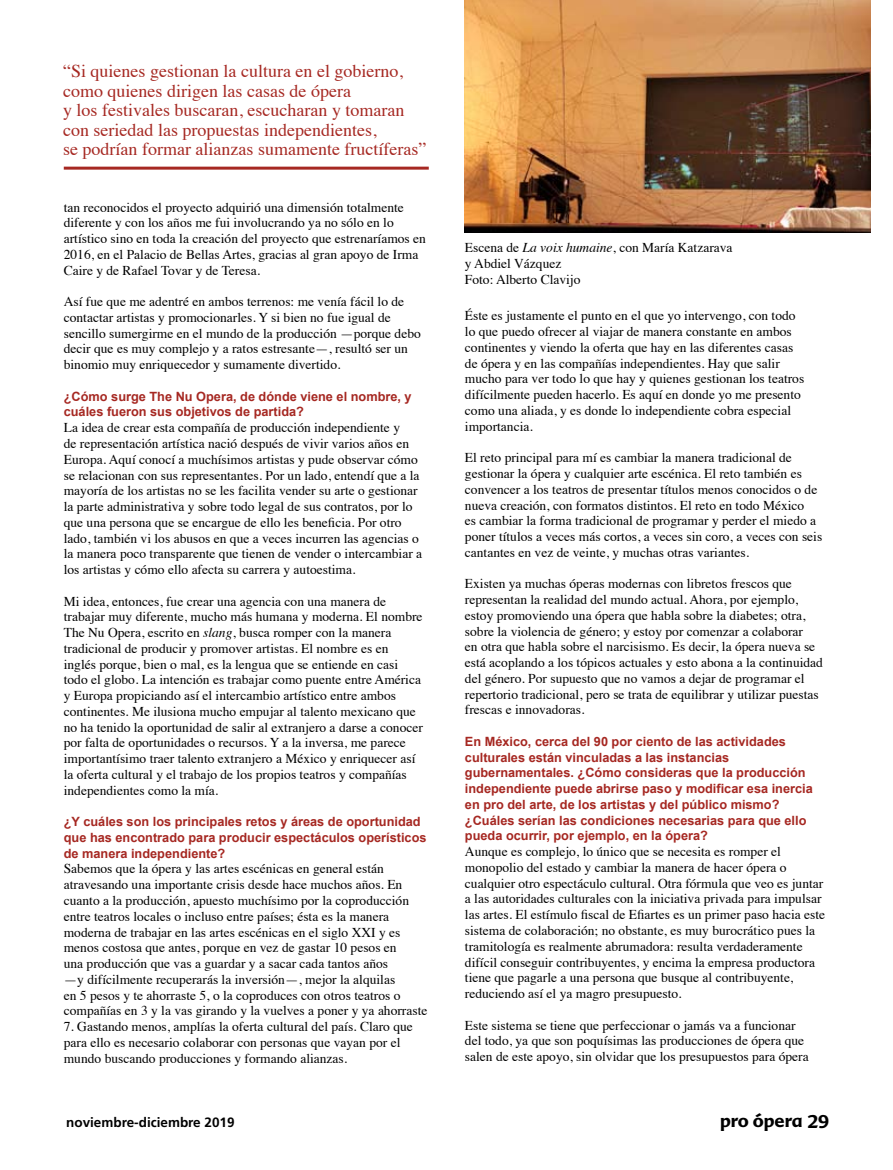
<style>
.page{position:relative;width:893px;height:1170px;background:#fff}
.page>*{position:absolute;margin:0;border:0;box-sizing:border-box;transform-origin:0 0}
.t1{font:18px/19.5px "Times";color:#a62822}
.t2{font:700 18px "Advert";color:#000}
.t3{font:13.5px/15.8px "Times";color:#000}
.t4{font:700 13.5px "Frutiger";color:#000}
.t5{font:700 12.75px/15.8px "Arial";color:#a62822}
.s1{font-style:italic}
</style>
<div class="page">
<img style="left:465px;top:0;width:406px;height:233px">
<hr style="left:64px;top:167px;width:365px;height:3px;background:#a62822">
<h1 class="t1" style="left:63px;top:60px;width:365px">“Si quienes gestionan la cultura en el gobierno, como quienes dirigen las casas de ópera<br>y los festivales buscaran, escucharan y tomaran con seriedad las propuestas independientes,<br>se podrían formar alianzas sumamente fructíferas”</h1>
<p class="t3" style="left:64px;top:198px;width:364px">tan reconocidos el proyecto adquirió una dimensión totalmente diferente y con los años me fui involucrando ya no sólo en lo artístico sino en toda la creación del proyecto que estrenaríamos en 2016, en el Palacio de Bellas Artes, gracias al gran apoyo de Irma Caire y de Rafael Tovar y de Teresa.</p>
<p class="t3" style="left:64px;top:292px;width:359px">Así fue que me adentré en ambos terrenos: me venía fácil lo de contactar artistas y promocionarles. Y si bien no fue igual de sencillo sumergirme en el mundo de la producción —porque debo decir que es muy complejo y a ratos estresante—, resultó ser un binomio muy enriquecedor y sumamente divertido.</p>
<p class="t5" style="left:64px;top:389px;width:349px">¿Cómo surge The Nu Opera, de dónde viene el nombre, y cuáles fueron sus objetivos de partida?</p>
<p class="t3" style="left:64px;top:418px;width:360px">La idea de crear esta compañía de producción independiente y<br>de representación artística nació después de vivir varios años en Europa. Aquí conocí a muchísimos artistas y pude observar cómo se relacionan con sus representantes. Por un lado, entendí que a la mayoría de los artistas no se les facilita vender su arte o gestionar la parte administrativa y sobre todo legal de sus contratos, por lo que una persona que se encargue de ello les beneficia. Por otro lado, también vi los abusos en que a veces incurren las agencias o la manera poco transparente que tienen de vender o intercambiar a los artistas y cómo ello afecta su carrera y autoestima.</p>
<p class="t3" style="left:64px;top:592px;width:361px">Mi idea, entonces, fue crear una agencia con una manera de trabajar muy diferente, mucho más humana y moderna. El nombre The Nu Opera, escrito en <span class="s1">slang</span>, busca romper con la manera tradicional de producir y promover artistas. El nombre es en inglés porque, bien o mal, es la lengua que se entiende en casi todo el globo. La intención es trabajar como puente entre América y Europa propiciando así el intercambio artístico entre ambos continentes. Me ilusiona mucho empujar al talento mexicano que no ha tenido la oportunidad de salir al extranjero a darse a conocer por falta de oportunidades o recursos. Y a la inversa, me parece importantísimo traer talento extranjero a México y enriquecer así la oferta cultural y el trabajo de los propios teatros y compañías independientes como la mía.</p>
<p class="t5" style="left:64px;top:814px;width:364px">¿Y cuáles son los principales retos y áreas de oportunidad que has encontrado para producir espectáculos operísticos de manera independiente?</p>
<p class="t3" style="left:64px;top:859px;width:365px">Sabemos que la ópera y las artes escénicas en general están atravesando una importante crisis desde hace muchos años. En cuanto a la producción, apuesto muchísimo por la coproducción entre teatros locales o incluso entre países; ésta es la manera moderna de trabajar en las artes escénicas en el siglo XXI y es menos costosa que antes, porque en vez de gastar 10 pesos en<br>una producción que vas a guardar y a sacar cada tantos años<br>—y difícilmente recuperarás la inversión—, mejor la alquilas<br>en 5 pesos y te ahorraste 5, o la coproduces con otros teatros o compañías en 3 y la vas girando y la vuelves a poner y ya ahorraste</p>
<p class="t3" style="left:64px;top:1017px;width:351px">7. Gastando menos, amplías la oferta cultural del país. Claro que para ello es necesario colaborar con personas que vayan por el mundo buscando producciones y formando alianzas.</p>
<p class="t3" style="left:465px;top:238px;width:269px">Escena de <span class="s1">La voix humaine</span>, con María Katzarava y Abdiel Vázquez<br>Foto: Alberto Clavijo</p>
<p class="t3" style="left:465px;top:307px;width:341px">Éste es justamente el punto en el que yo intervengo, con todo lo que puedo ofrecer al viajar de manera constante en ambos continentes y viendo la oferta que hay en las diferentes casas de ópera y en las compañías independientes. Hay que salir mucho para ver todo lo que hay y quienes gestionan los teatros difícilmente pueden hacerlo. Es aquí en donde yo me presento como una aliada, y es donde lo independiente cobra especial importancia.</p>
<p class="t3" style="left:465px;top:448px;width:359px">El reto principal para mí es cambiar la manera tradicional de gestionar la ópera y cualquier arte escénica. El reto también es convencer a los teatros de presentar títulos menos conocidos o de nueva creación, con formatos distintos. El reto en todo México<br>es cambiar la forma tradicional de programar y perder el miedo a poner títulos a veces más cortos, a veces sin coro, a veces con seis cantantes en vez de veinte, y muchas otras variantes.</p>
<p class="t3" style="left:465px;top:574px;width:360px">Existen ya muchas óperas modernas con libretos frescos que representan la realidad del mundo actual. Ahora, por ejemplo, estoy promoviendo una ópera que habla sobre la diabetes; otra, sobre la violencia de género; y estoy por comenzar a colaborar<br>en otra que habla sobre el narcisismo. Es decir, la ópera nueva se está acoplando a los tópicos actuales y esto abona a la continuidad del género. Por supuesto que no vamos a dejar de programar el repertorio tradicional, pero se trata de equilibrar y utilizar puestas frescas e innovadoras.</p>
<p class="t5" style="left:465px;top:734px;width:349px">En México, cerca del 90 por ciento de las actividades culturales están vinculadas a las instancias gubernamentales. ¿Cómo consideras que la producción independiente puede abrirse paso y modificar esa inercia en pro del arte, de los artistas y del público mismo? ¿Cuáles serían las condiciones necesarias para que ello pueda ocurrir, por ejemplo, en la ópera?</p>
<p class="t3" style="left:465px;top:842px;width:362px">Aunque es complejo, lo único que se necesita es romper el monopolio del estado y cambiar la manera de hacer ópera o cualquier otro espectáculo cultural. Otra fórmula que veo es juntar a las autoridades culturales con la iniciativa privada para impulsar las artes. El estímulo fiscal de Efiartes es un primer paso hacia este sistema de colaboración; no obstante, es muy burocrático pues la tramitología es realmente abrumadora: resulta verdaderamente difícil conseguir contribuyentes, y encima la empresa productora tiene que pagarle a una persona que busque al contribuyente, reduciendo así el ya magro presupuesto.</p>
<p class="t3" style="left:465px;top:1015px;width:345px">Este sistema se tiene que perfeccionar o jamás va a funcionar del todo, ya que son poquísimas las producciones de ópera que salen de este apoyo, sin olvidar que los presupuestos para ópera</p>
<p class="t4" style="left:66px;top:1113px;width:170px">noviembre-diciembre 2019</p>
<h1 class="t2" style="left:720px;top:1109px;width:111px">pro ópera 29</h1>
</div>
